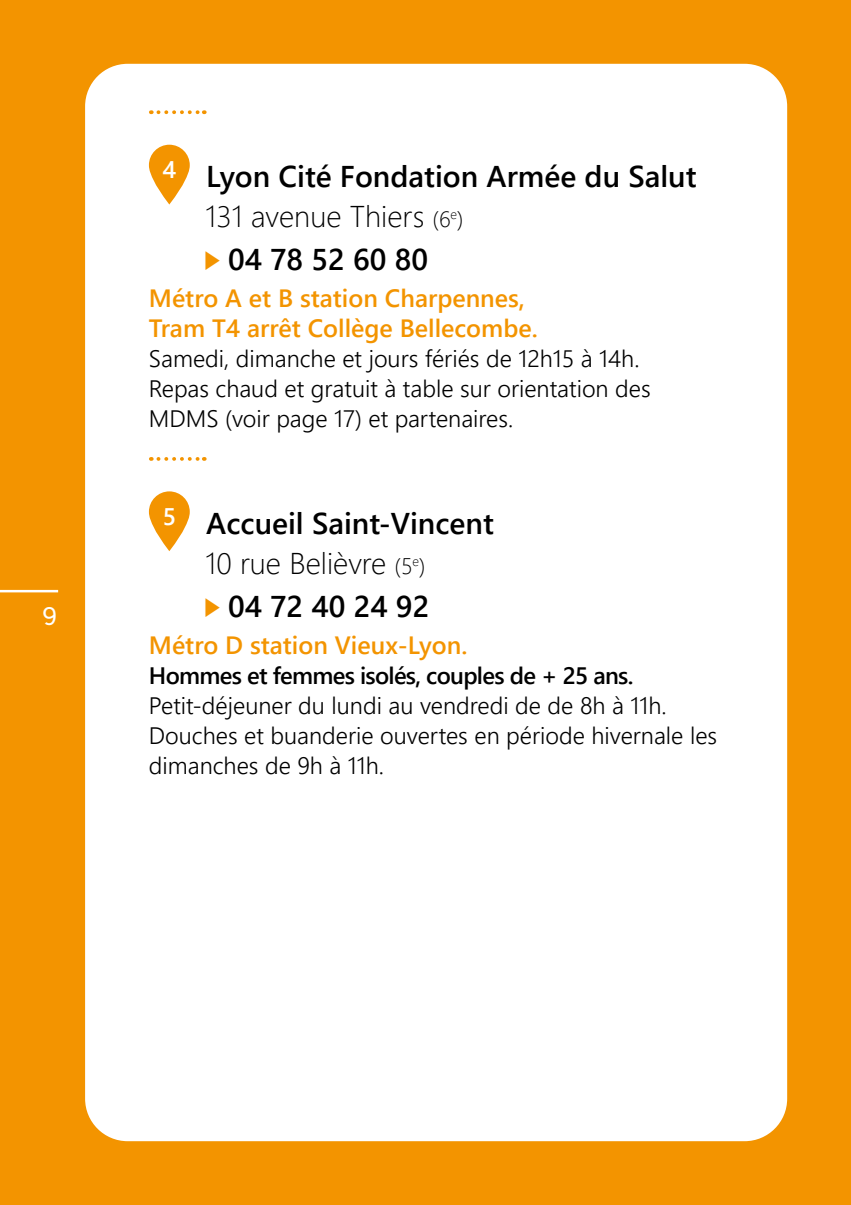
<style>
.page{position:relative;width:851px;height:1205px;background:#fff}
.page>*{position:absolute;margin:0;border:0;box-sizing:border-box;transform-origin:0 0}
.t1{font:30px "Webly Sleek UI Semibold";color:#000}
.t2{font:30px "Webly Sleek UI Light";color:#000}
.t3{font:27.5px "Nilland Small Caps Bold";color:#fff}
.t4{font:25px/30px "Webly Sleek UI Semibold";color:#f39400}
.t5{font:23.75px/30px "Webly Sleek UI Semilight";color:#000}
.t6{font:23.75px "Webly Sleek UI Semibold";letter-spacing:-.03em;color:#000}
.s1{font-size:22.5px}
</style>
<div class="page">
<div style="left:0;top:0;width:850px;height:1205px;background:#f39400"></div>
<hr style="left:0;top:590px;width:58px;height:2px;background:#fff">
<div style="left:85px;top:64px;width:702px;height:1077px;background:#fff;border-radius:43px"></div>
<svg style="left:158px;top:110px;width:47px;height:4px"></svg>
<svg style="left:158px;top:457px;width:47px;height:4px"></svg>
<svg style="left:149px;top:145px;width:41px;height:59px"></svg>
<svg style="left:149px;top:491px;width:41px;height:60px"></svg>
<p class="t3" style="left:43px;top:599px;width:17px">9</p>
<p class="t1" style="left:162px;top:154px;width:535px"><sup>4</sup> Lyon Cité Fondation Armée du Salut</p>
<p class="t2" style="left:206px;top:194px;width:259px">131 avenue Thiers <span class="s1">(6</span><sup>e</sup><span class="s1">)</span></p>
<p class="t1" style="left:228px;top:236px;width:201px">04 78 52 60 80</p>
<p class="t4" style="left:149px;top:282px;width:390px">Métro A et B station Charpennes,<br>Tram T4 arrêt Collège Bellecombe.</p>
<p class="t5" style="left:149px;top:343px;width:503px">Samedi, dimanche et jours fériés de 12h15 à 14h.<br>Repas chaud et gratuit à table sur orientation des<br>MDMS (voir page 17) et partenaires.</p>
<p class="t1" style="left:163px;top:500px;width:332px"><sup>5</sup> Accueil Saint-Vincent</p>
<p class="t2" style="left:206px;top:540px;width:221px">10 rue Belièvre <span class="s1">(5</span><sup>e</sup><span class="s1">)</span></p>
<p class="t1" style="left:228px;top:583px;width:202px">04 72 40 24 92</p>
<p class="t4" style="left:149px;top:629px;width:320px">Métro D station Vieux-Lyon.</p>
<p class="t6" style="left:149px;top:657px;width:486px">Hommes et femmes isolés, couples de + 25 ans.</p>
<p class="t5" style="left:149px;top:689px;width:569px">Petit-déjeuner du lundi au vendredi de de 8h à 11h.<br>Douches et buanderie ouvertes en période hivernale les dimanches de 9h à 11h.</p>
</div>
